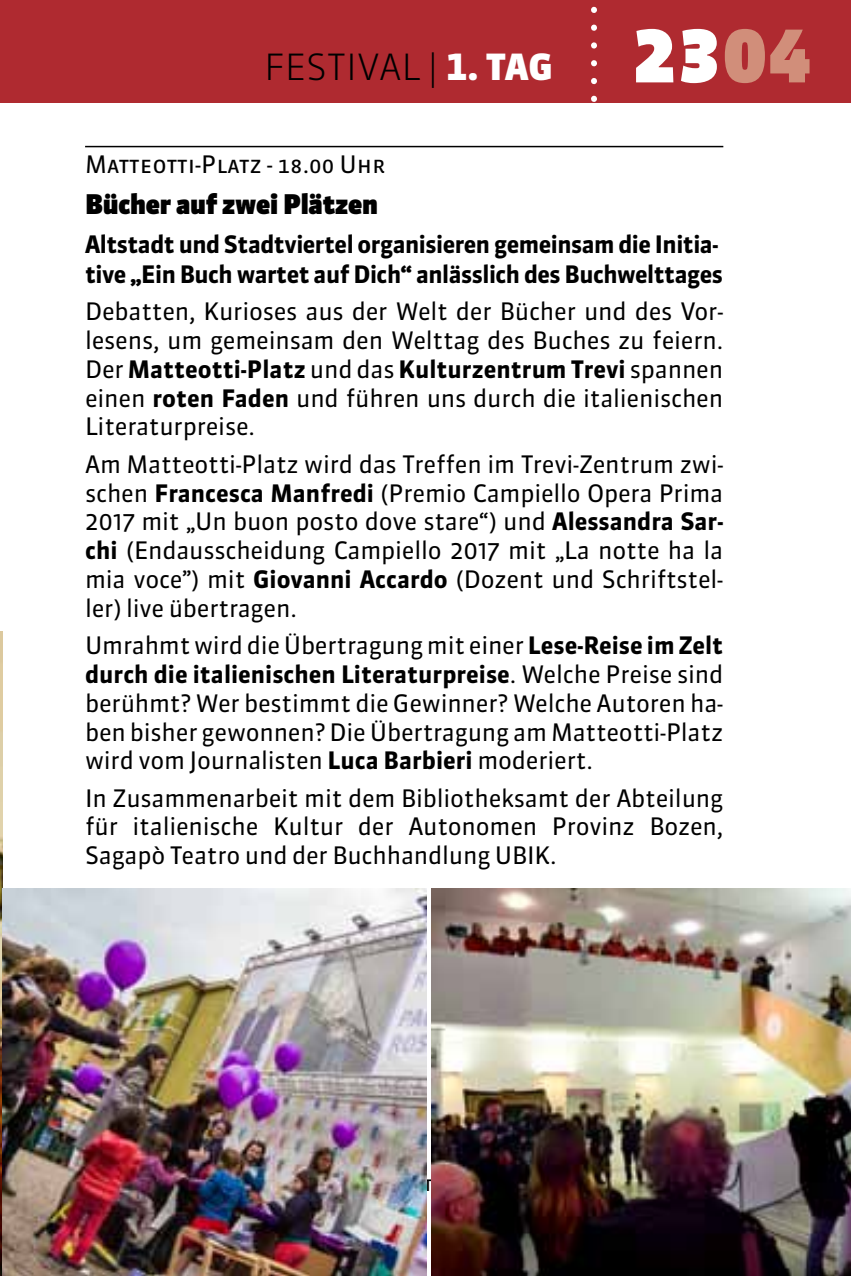
<style>
.page{position:relative;width:851px;height:1276px;background:#fff}
.page>*{position:absolute;margin:0;border:0;box-sizing:border-box;transform-origin:0 0}
.t1{font:36px "Sanuk Light SC";color:#000}
.t2{font:900 27px "Sanuk";letter-spacing:-.01em;color:#000}
.t3{font:24px/28.8px "Sanuk";letter-spacing:-.01em;color:#000;text-align:justify}
.t4{font:700 24px/30px "Sanuk";letter-spacing:-.02em;color:#000}
.t5{font:24px "Sanuk Regular SC";color:#000}
.s1{font-family:"Sanuk TF";font-weight:900;color:#fff}
.s2{font-family:"Sanuk TF";font-weight:900;font-size:72px;color:#fff}
.s3{font-family:"Sanuk TF";font-weight:900;font-size:72px;color:#d18e7a}
.s4{font-weight:700}
</style>
<div class="page">
<div style="left:0;top:0;width:850px;height:103px;background:#af2a30"></div>
<svg style="left:591px;top:6px;width:6px;height:96px"></svg>
<img style="left:0;top:631px;width:2px;height:645px">
<hr style="left:85px;top:146px;width:638px;height:1px;background:#000">
<img style="left:2px;top:888px;width:424px;height:388px">
<img style="left:432px;top:888px;width:418px;height:388px">
<h1 class="t1" style="left:264px;top:45px;width:550px">FESTIVAL | <span class="s1">1. TAG</span> <span class="s2">23</span><span class="s3">04</span></h1>
<p class="t5" style="left:85px;top:149px;width:302px">Matteotti-Platz - 18.00 Uhr</p>
<p class="t2" style="left:85px;top:188px;width:294px">Bücher auf zwei Plätzen</p>
<p class="t4" style="left:85px;top:229px;width:639px">Altstadt und Stadtviertel organisieren gemeinsam die Initia&shy;tive „Ein Buch wartet auf Dich“ anlässlich des Buchwelttages</p>
<p class="t3" style="left:85px;top:297px;width:639px">Debatten, Kurioses aus der Welt der Bücher und des Vor&shy;lesens, um gemeinsam den Welttag des Buches zu feiern.<br>Der <span class="s4">Matteotti-Platz</span> und das <span class="s4">Kulturzentrum Trevi</span> spannen einen <span class="s4">roten Faden</span> und führen uns durch die italienischen Literaturpreise.</p>
<p class="t3" style="left:85px;top:450px;width:639px">Am Matteotti-Platz wird das Treffen im Trevi-Zentrum zwi&shy;schen <span class="s4">Francesca Manfredi</span> (Premio Campiello Opera Prima 2017 mit „Un buon posto dove stare“) und <span class="s4">Alessandra Sar&shy;chi</span> (Endausscheidung Campiello 2017 mit „La notte ha la mia voce”) mit <span class="s4">Giovanni Accardo</span> (Dozent und Schriftstel&shy;ler) live übertragen.</p>
<p class="t3" style="left:85px;top:631px;width:639px">Umrahmt wird die Übertragung mit einer <span class="s4">Lese-Reise im Zelt durch die italienischen Literaturpreise</span>. Welche Preise sind berühmt? Wer bestimmt die Gewinner? Welche Autoren ha&shy;ben bisher gewonnen? Die Übertragung am Matteotti-Platz wird vom Journalisten <span class="s4">Luca Barbieri</span> moderiert.</p>
<p class="t3" style="left:85px;top:783px;width:639px">In Zusammenarbeit mit dem Bibliotheksamt der Abteilung für italienische Kultur der Autonomen Provinz Bozen, Sagapò Teatro und der Buchhandlung UBIK.</p>
</div>
